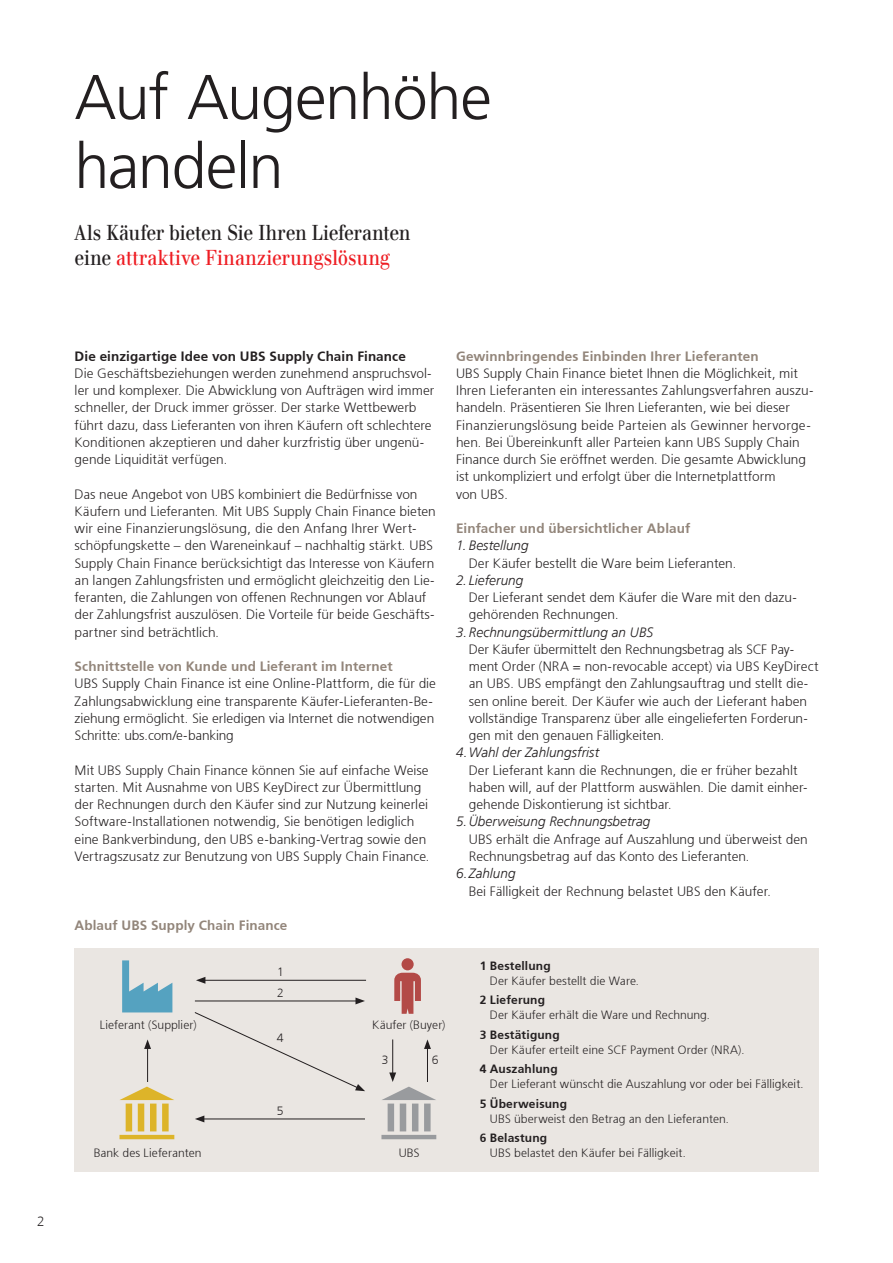
<style>
.page{position:relative;width:893px;height:1263px;background:#fff}
.page>*{position:absolute;margin:0;border:0;box-sizing:border-box;transform-origin:0 0}
.t1{font:300 63px/69px "Frutiger 45";letter-spacing:-.02em;color:#231f20}
.t2{font:21px/24.8px "UBS Headline";letter-spacing:.005em;color:#231f20}
.t3{font:300 13.5px/17.2px "Frutiger 45";letter-spacing:.005em;color:#231f20}
.t4{font:300 13.5px "Frutiger 45";letter-spacing:.01em;color:#92857a}
.t5{font:italic 300 13.5px "Frutiger 45";letter-spacing:.005em;color:#231f20}
.t6{font:300 13.5px "Frutiger 45";letter-spacing:.01em;color:#231f20}
.t7{font:300 12px/20.7px "Frutiger 45";letter-spacing:.005em;color:#231f20}
.t8{font:300 12px "Frutiger 45";letter-spacing:.015em;color:#231f20}
.s1{color:#ee1d23}
</style>
<div class="page">
<div style="left:74px;top:948px;width:745px;height:223px;background:#eae6e2"></div>
<hr style="left:147px;top:1046px;width:1px;height:36px;background:#231f20">
<svg style="left:144px;top:1039px;width:7px;height:10px"></svg>
<hr style="left:427px;top:1046px;width:1px;height:36px;background:#231f20">
<svg style="left:424px;top:1039px;width:7px;height:10px"></svg>
<hr style="left:392px;top:1039px;width:1px;height:36px;background:#231f20">
<svg style="left:122px;top:960px;width:50px;height:52px"></svg>
<svg style="left:119px;top:1086px;width:55px;height:53px"></svg>
<svg style="left:381px;top:1072px;width:55px;height:67px"></svg>
<div style="left:401px;top:958px;width:13px;height:12px;background:#b34a47;border-radius:50%"></div>
<svg style="left:394px;top:973px;width:27px;height:41px"></svg>
<hr style="left:203px;top:980px;width:163px;height:1px;background:#231f20">
<svg style="left:196px;top:977px;width:9px;height:7px"></svg>
<hr style="left:202px;top:1118px;width:163px;height:1px;background:#231f20">
<svg style="left:195px;top:1115px;width:9px;height:7px"></svg>
<hr style="left:195px;top:1000px;width:163px;height:1px;background:#231f20">
<svg style="left:355px;top:997px;width:10px;height:7px"></svg>
<svg style="left:194px;top:1012px;width:171px;height:79px"></svg>
<h1 class="t1" style="left:74px;top:62px;width:419px">Auf Augenhöhe handeln</h1>
<h2 class="t2" style="left:74px;top:220px;width:338px">Als Käufer bieten Sie Ihren Lieferanten eine <span class="s1">attraktive Finanzierungslösung</span></h2>
<p class="t3" style="left:37px;top:1212px;width:9px">2</p>
<p class="t6" style="left:75px;top:348px;width:333px">Die einzigartige Idee von UBS Supply Chain Finance</p>
<p class="t3" style="left:75px;top:364px;width:361px">Die Geschäftsbeziehungen werden zunehmend anspruchsvol&shy;ler und komplexer. Die Abwicklung von Aufträgen wird immer schneller, der Druck immer grösser. Der starke Wettbewerb führt dazu, dass Lieferanten von ihren Käufern oft schlechtere Konditionen akzeptieren und daher kurzfristig über ungenü&shy;gende Liquidität verfügen.</p>
<p class="t3" style="left:75px;top:485px;width:363px">Das neue Angebot von UBS kombiniert die Bedürfnisse von Käufern und Lieferanten. Mit UBS Supply Chain Finance bieten wir eine Finanzierungslösung, die den Anfang Ihrer Wert&shy;schöpfungskette – den Wareneinkauf – nachhaltig stärkt. UBS Supply Chain Finance berücksichtigt das Interesse von Käufern an langen Zahlungsfristen und ermöglicht gleichzeitig den Lie&shy;feranten, die Zahlungen von offenen Rechnungen vor Ablauf der Zahlungsfrist auszulösen. Die Vorteile für beide Geschäfts&shy;partner sind beträchtlich.</p>
<p class="t4" style="left:75px;top:658px;width:319px">Schnittstelle von Kunde und Lieferant im Internet</p>
<p class="t3" style="left:75px;top:675px;width:363px">UBS Supply Chain Finance ist eine Online-Plattform, die für die Zahlungsabwicklung eine transparente Käufer-Lieferanten-Be&shy;ziehung ermöglicht. Sie erledigen via Internet die notwendigen Schritte: ubs.com/e-banking</p>
<p class="t3" style="left:75px;top:761px;width:357px">Mit UBS Supply Chain Finance können Sie auf einfache Weise starten. Mit Ausnahme von UBS KeyDirect zur Übermittlung der Rechnungen durch den Käufer sind zur Nutzung keinerlei Software-Installationen notwendig, Sie benötigen lediglich eine Bankverbindung, den UBS e-banking-Vertrag sowie den Vertragszusatz zur Benutzung von UBS Supply Chain Finance.</p>
<p class="t4" style="left:74px;top:917px;width:215px">Ablauf UBS Supply Chain Finance</p>
<p class="t7" style="left:277px;top:961px;width:8px">1<br>2</p>
<p class="t7" style="left:100px;top:1014px;width:98px">Lieferant (Supplier)</p>
<p class="t7" style="left:94px;top:1142px;width:109px">Bank des Lieferanten</p>
<p class="t7" style="left:277px;top:1027px;width:8px">4</p>
<p class="t7" style="left:277px;top:1100px;width:8px">5</p>
<p class="t7" style="left:372px;top:1014px;width:75px">Käufer (Buyer)</p>
<p class="t7" style="left:382px;top:1049px;width:8px">3</p>
<p class="t7" style="left:432px;top:1049px;width:8px">6</p>
<p class="t7" style="left:399px;top:1142px;width:22px">UBS</p>
<p class="t4" style="left:456px;top:348px;width:304px">Gewinnbringendes Einbinden Ihrer Lieferanten</p>
<p class="t3" style="left:456px;top:364px;width:359px">UBS Supply Chain Finance bietet Ihnen die Möglichkeit, mit Ihren Lieferanten ein interessantes Zahlungsverfahren auszu&shy;handeln. Präsentieren Sie Ihren Lieferanten, wie bei dieser Finanzierungslösung beide Parteien als Gewinner hervorge&shy;hen. Bei Übereinkunft aller Parteien kann UBS Supply Chain Finance durch Sie eröffnet werden. Die gesamte Abwicklung ist unkompliziert und erfolgt über die Internetplattform<br>von UBS.</p>
<p class="t4" style="left:456px;top:520px;width:236px">Einfacher und übersichtlicher Ablauf</p>
<p class="t5" style="left:456px;top:538px;width:74px">1. Bestellung</p>
<p class="t3" style="left:469px;top:554px;width:269px">Der Käufer bestellt die Ware beim Lieferanten.</p>
<p class="t5" style="left:456px;top:572px;width:69px">2. Lieferung</p>
<p class="t3" style="left:469px;top:589px;width:328px">Der Lieferant sendet dem Käufer die Ware mit den dazu&shy;gehörenden Rechnungen.</p>
<p class="t5" style="left:456px;top:624px;width:199px">3.Rechnungsübermittlung an UBS</p>
<p class="t3" style="left:469px;top:640px;width:351px">Der Käufer übermittelt den Rechnungsbetrag als SCF Pay&shy;ment Order (NRA = non-revocable accept) via UBS KeyDirect an UBS. UBS empfängt den Zahlungsauftrag und stellt die&shy;sen online bereit. Der Käufer wie auch der Lieferant haben vollständige Transparenz über alle eingelieferten Forderun&shy;gen mit den genauen Fälligkeiten.</p>
<p class="t5" style="left:456px;top:745px;width:145px">4.Wahl der Zahlungsfrist</p>
<p class="t3" style="left:469px;top:761px;width:340px">Der Lieferant kann die Rechnungen, die er früher bezahlt haben will, auf der Plattform auswählen. Die damit einher&shy;gehende Diskontierung ist sichtbar.</p>
<p class="t5" style="left:456px;top:814px;width:196px">5.Überweisung Rechnungsbetrag</p>
<p class="t3" style="left:469px;top:830px;width:340px">UBS erhält die Anfrage auf Auszahlung und überweist den<br>Rechnungsbetrag auf das Konto des Lieferanten.</p>
<p class="t5" style="left:456px;top:866px;width:61px">6.Zahlung</p>
<p class="t3" style="left:469px;top:882px;width:304px">Bei Fälligkeit der Rechnung belastet UBS den Käufer.</p>
<p class="t8" style="left:480px;top:958px;width:72px">1 Bestellung</p>
<p class="t7" style="left:490px;top:970px;width:151px">Der Käufer bestellt die Ware.</p>
<p class="t8" style="left:480px;top:993px;width:67px">2 Lieferung</p>
<p class="t7" style="left:490px;top:1004px;width:222px">Der Käufer erhält die Ware und Rechnung.</p>
<p class="t8" style="left:480px;top:1027px;width:81px">3 Bestätigung</p>
<p class="t7" style="left:490px;top:1039px;width:256px">Der Käufer erteilt eine SCF Payment Order (NRA).</p>
<p class="t8" style="left:480px;top:1062px;width:79px">4 Auszahlung</p>
<p class="t7" style="left:490px;top:1073px;width:315px">Der Lieferant wünscht die Auszahlung vor oder bei Fälligkeit.</p>
<p class="t8" style="left:480px;top:1096px;width:89px">5 Überweisung</p>
<p class="t7" style="left:490px;top:1108px;width:241px">UBS überweist den Betrag an den Lieferanten.</p>
<p class="t8" style="left:480px;top:1131px;width:69px">6 Belastung</p>
<p class="t7" style="left:490px;top:1142px;width:198px">UBS belastet den Käufer bei Fälligkeit.</p>
</div>
